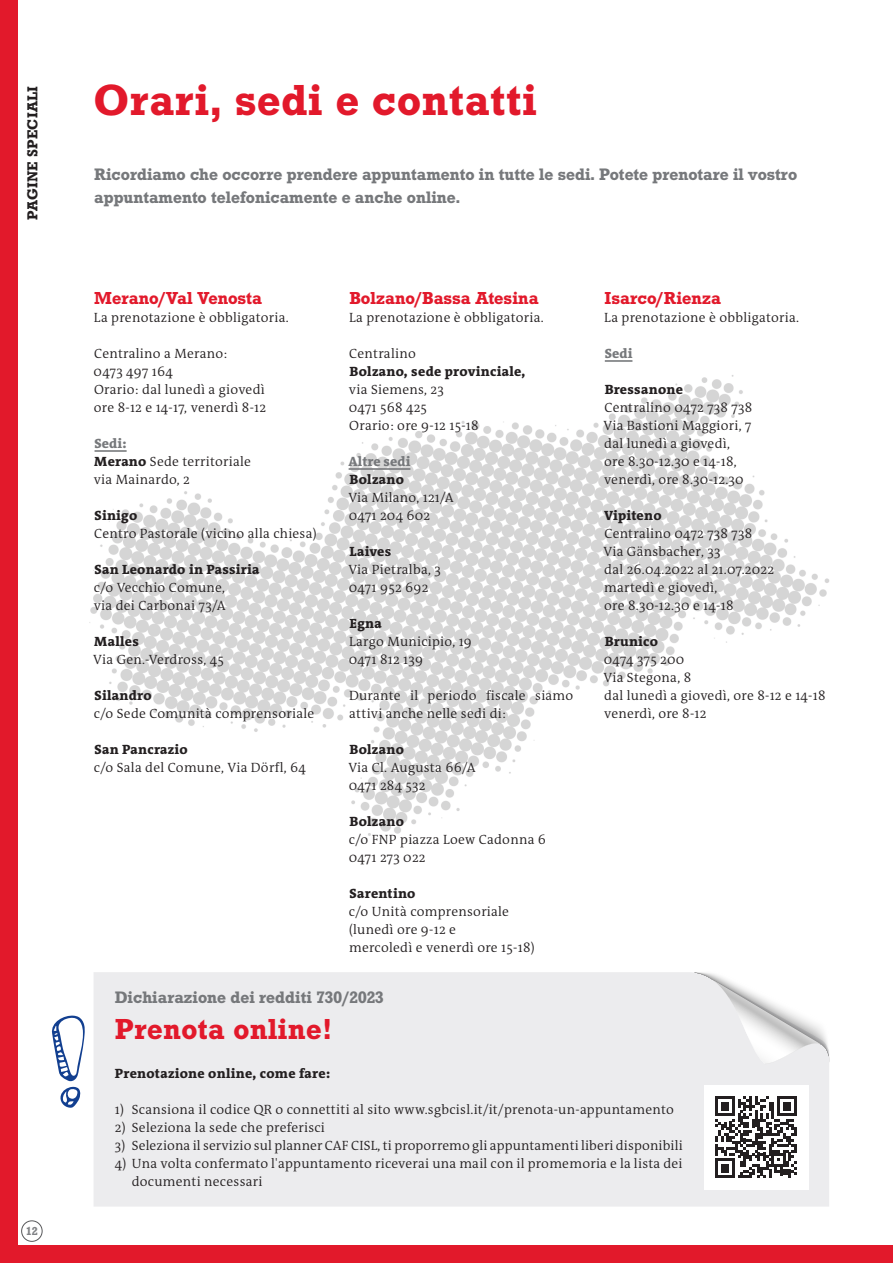
<style>
.page{position:relative;width:893px;height:1263px;background:#fff}
.page>*{position:absolute;margin:0;border:0;box-sizing:border-box;transform-origin:0 0}
.t1{font:500 45px "Roctus TOT";letter-spacing:.02em;color:#e2192b}
.t2{font:500 30px "Roctus TOT";letter-spacing:.02em;color:#e2192b}
.t3{font:500 18px "Roctus TOT";color:#e2192b}
.t4{font:500 17.25px/22.5px "Roctus TOT";color:#76787b}
.t5{font:500 15px "Roctus TOT";letter-spacing:.02em;color:#231f20}
.t6{font:300 13.5px/18px "The Antiqua B W4";letter-spacing:.02em;color:#231f20}
.t7{font:800 13.5px "The Antiqua B W8";letter-spacing:.02em;color:#231f20}
.t8{font:800 13.5px "The Antiqua B W8";letter-spacing:.005em;color:#76787b}
.t9{font:500 12px "Roctus TOT";color:#808285}
.s1{font-family:"The Antiqua B W8";font-weight:800}
</style>
<div class="page">
<div style="left:0;top:0;width:17px;height:1263px;background:#e2192b"></div>
<div style="left:0;top:1246px;width:893px;height:17px;background:#e2192b"></div>
<img style="left:89px;top:375px;width:741px;height:465px">
<div style="left:94px;top:972px;width:735px;height:234px;background:#ececee"></div>
<svg style="left:694px;top:972px;width:135px;height:98px"></svg>
<svg style="left:51px;top:1015px;width:34px;height:66px"></svg>
<svg style="left:60px;top:1087px;width:21px;height:21px"></svg>
<div style="left:704px;top:1085px;width:104px;height:104px;background:#fff"></div>
<svg style="left:715px;top:1096px;width:82px;height:82px"></svg>
<div style="left:21px;top:1220px;width:22px;height:22px;border:1px solid #57585a;border-radius:50%"></div>
<hr style="left:95px;top:450px;width:32px;height:2px;background:#76787b">
<hr style="left:349px;top:468px;width:61px;height:2px;background:#76787b">
<hr style="left:605px;top:360px;width:27px;height:2px;background:#76787b">
<p class="t5" style="left:24px;top:220px;width:136px;rotate:-90deg">PAGINE SPECIALI</p>
<p class="t9" style="left:26px;top:1224px;width:13px">12</p>
<h1 class="t1" style="left:94px;top:74px;width:444px">Orari, sedi e contatti</h1>
<p class="t4" style="left:94px;top:163px;width:704px">Ricordiamo che occorre prendere appuntamento in tutte le sedi. Potete prenotare il vostro appuntamento telefonicamente e anche online.</p>
<h3 class="t3" style="left:94px;top:288px;width:169px">Merano/Val Venosta</h3>
<p class="t6" style="left:94px;top:309px;width:196px">La prenotazione è obbligatoria.</p>
<p class="t6" style="left:94px;top:345px;width:174px">Centralino a Merano:<br>0473 497 164<br>Orario: dal lunedì a giovedì ore 8-12 e 14-17, venerdì 8-12</p>
<p class="t8" style="left:95px;top:435px;width:34px">Sedi:</p>
<p class="t6" style="left:94px;top:453px;width:159px"><span class="s1">Merano</span> Sede territoriale via Mainardo, 2</p>
<p class="t7" style="left:95px;top:507px;width:44px">Sinigo</p>
<p class="t6" style="left:94px;top:525px;width:224px">Centro Pastorale (vicino alla chiesa)</p>
<p class="t7" style="left:95px;top:561px;width:167px">San Leonardo in Passiria</p>
<p class="t6" style="left:94px;top:579px;width:134px">c/o Vecchio Comune, via dei Carbonai 73/A</p>
<p class="t7" style="left:94px;top:633px;width:46px">Malles</p>
<p class="t6" style="left:93px;top:651px;width:132px">Via Gen.-Verdross, 45</p>
<p class="t7" style="left:95px;top:687px;width:59px">Silandro</p>
<p class="t6" style="left:94px;top:705px;width:222px">c/o Sede Comunità comprensoriale</p>
<p class="t7" style="left:95px;top:741px;width:95px">San Pancrazio</p>
<p class="t6" style="left:94px;top:759px;width:214px">c/o Sala del Comune, Via Dörfl, 64</p>
<h3 class="t3" style="left:349px;top:288px;width:191px">Bolzano/Bassa Atesina</h3>
<p class="t6" style="left:349px;top:309px;width:196px">La prenotazione è obbligatoria.</p>
<p class="t6" style="left:349px;top:345px;width:68px">Centralino</p>
<p class="t7" style="left:350px;top:363px;width:177px">Bolzano, sede provinciale,</p>
<p class="t6" style="left:349px;top:381px;width:131px">via Siemens, 23<br>0471 568 425<br>Orario: ore 9-12 15-18</p>
<p class="t8" style="left:349px;top:453px;width:63px">Altre sedi</p>
<p class="t7" style="left:350px;top:471px;width:56px">Bolzano</p>
<p class="t6" style="left:348px;top:489px;width:107px">Via Milano, 121/A<br>0471 204 602</p>
<p class="t7" style="left:350px;top:543px;width:43px">Laives</p>
<p class="t6" style="left:348px;top:561px;width:94px">Via Pietralba, 3<br>0471 952 692</p>
<p class="t7" style="left:350px;top:615px;width:34px">Egna</p>
<p class="t6" style="left:349px;top:633px;width:125px">Largo Municipio, 19<br>0471 812 139</p>
<p class="t6" style="left:349px;top:687px;width:226px">Durante il periodo fiscale siamo attivi anche nelle sedi di:</p>
<p class="t7" style="left:350px;top:741px;width:56px">Bolzano</p>
<p class="t6" style="left:348px;top:759px;width:129px">Via Cl. Augusta 66/A<br>0471 284 532</p>
<p class="t7" style="left:350px;top:813px;width:56px">Bolzano</p>
<p class="t6" style="left:349px;top:831px;width:199px">c/o FNP piazza Loew Cadonna 6<br>0471 273 022</p>
<p class="t7" style="left:350px;top:885px;width:67px">Sarentino</p>
<p class="t6" style="left:349px;top:903px;width:188px">c/o Unità comprensoriale (lunedì ore 9-12 e<br>mercoledì e venerdì ore 15-18)</p>
<h3 class="t3" style="left:604px;top:288px;width:118px">Isarco/Rienza</h3>
<p class="t6" style="left:604px;top:309px;width:196px">La prenotazione è obbligatoria.</p>
<p class="t8" style="left:605px;top:345px;width:29px">Sedi</p>
<p class="t7" style="left:605px;top:381px;width:80px">Bressanone</p>
<p class="t6" style="left:603px;top:399px;width:150px">Centralino 0472 738 738<br>Via Bastioni Maggiori, 7 dal lunedì a giovedì, ore 8.30-12.30 e 14-18, venerdì, ore 8.30-12.30</p>
<p class="t7" style="left:604px;top:507px;width:59px">Vipiteno</p>
<p class="t6" style="left:603px;top:525px;width:172px">Centralino 0472 738 738<br>Via Gänsbacher, 33<br>dal 26.04.2022 al 21.07.2022 martedì e giovedì,<br>ore 8.30-12.30 e 14-18</p>
<p class="t7" style="left:605px;top:633px;width:55px">Brunico</p>
<p class="t6" style="left:603px;top:651px;width:224px">0474 375 200<br>Via Stegona, 8<br>dal lunedì a giovedì, ore 8-12 e 14-18 venerdì, ore 8-12</p>
<p class="t4" style="left:115px;top:986px;width:271px">Dichiarazione dei redditi 730/2023</p>
<h2 class="t2" style="left:115px;top:1012px;width:218px">Prenota online!</h2>
<p class="t7" style="left:115px;top:1065px;width:217px">Prenotazione online, come fare:</p>
<p class="t6" style="left:115px;top:1101px;width:561px">1) Scansiona il codice QR o connettiti al sito www.sgbcisl.it/it/prenota-un-appuntamento</p>
<p class="t6" style="left:115px;top:1119px;width:212px">2) Seleziona la sede che preferisci</p>
<p class="t6" style="left:115px;top:1137px;width:569px">3) Seleziona il servizio sul planner CAF CISL, ti proporremo gli appuntamenti liberi disponibili</p>
<p class="t6" style="left:132px;top:1155px;width:552px;text-indent:-17px">4) Una volta confermato l'appuntamento riceverai una mail con il promemoria e la lista dei documenti necessari</p>
</div>
